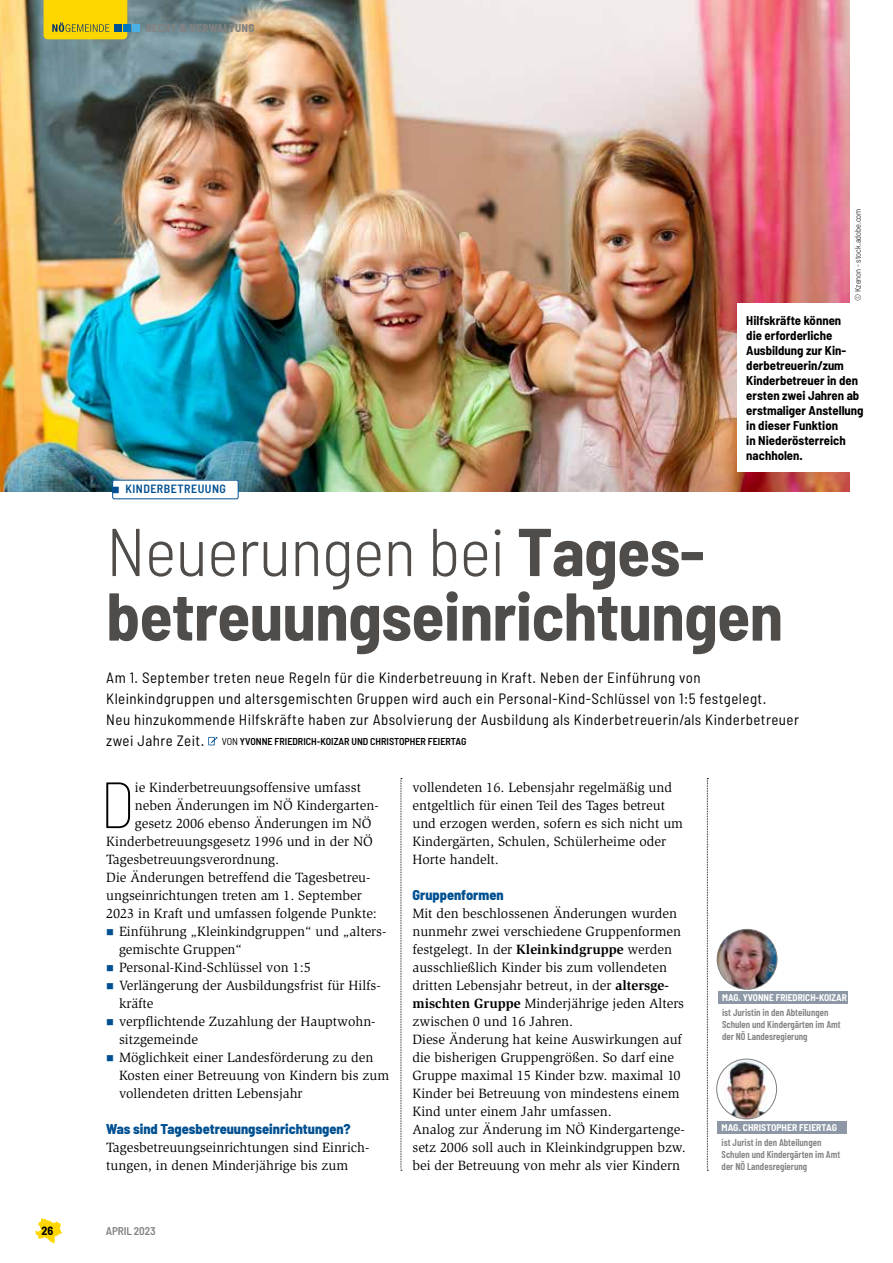
<style>
.page{position:relative;width:893px;height:1263px;background:#fff}
.page>*{position:absolute;margin:0;border:0;box-sizing:border-box;transform-origin:0 0}
.t1{font:700 semi-condensed 67.5px/64.5px "Barlow";letter-spacing:-.01em;color:#4f4c4a}
.t2{font:100 semi-condensed 65.25px "Barlow";color:#000}
.t3{font:semi-condensed 15px/21px "Barlow";letter-spacing:.03em;color:#000}
.t4{font:800 semi-condensed 14.25px "Barlow";color:#005091}
.t5{font:13.8px/18px "Slimbach Std";color:#000}
.t6{font:700 semi-condensed 12.75px/15px "Barlow";color:#000}
.t7{font:600 semi-condensed 12px "Barlow";letter-spacing:.04em;color:#005091}
.t8{font:700 semi-condensed 12px "Barlow";color:#000}
.t9{font:800 semi-condensed 11.25px "Barlow";letter-spacing:.02em;color:#838283}
.t10{font:600 semi-condensed 11.25px "Barlow";letter-spacing:-.01em;color:#838283}
.t11{font:600 10.05px/12px "Barlow Condensed";color:#838283}
.t12{font:600 semi-condensed 10.05px "Barlow";color:#000}
.t13{font:700 semi-condensed 9.75px "Barlow";color:#fff}
.t14{font:300 semi-condensed 8.25px "Barlow";color:#000}
.s1{font-family:"Ardoise Ptf";font-weight:400;font-stretch:normal;font-size:18px}
.s2{font-weight:300}
.s3{font-weight:400;font-size:15px}
.s4{font-weight:400}
.s5{color:#005091}
.s6{font-weight:700}
</style>
<div class="page">
<svg style="left:401px;top:778px;width:1px;height:393px"></svg>
<svg style="left:707px;top:778px;width:1px;height:393px"></svg>
<svg style="left:208px;top:737px;width:10px;height:8px"></svg>
<img style="left:0;top:0;width:849px;height:491px">
<div style="left:113px;top:480px;width:125px;height:19px;background:#fff;border-radius:2px"></div>
<div style="left:112px;top:480px;width:127px;height:19px;border:1px solid #005091;border-radius:2px"></div>
<div style="left:717px;top:1121px;width:130px;height:12px;background:#8d97a5"></div>
<img style="left:717px;top:1059px;width:60px;height:60px;border-radius:30px">
<div style="left:716px;top:1059px;width:61px;height:60px;border:1px solid #818081;border-radius:50%"></div>
<div style="left:718px;top:991px;width:129px;height:13px;background:#8d97a5"></div>
<img style="left:717px;top:929px;width:60px;height:60px;border-radius:30px">
<div style="left:717px;top:929px;width:60px;height:60px;border:1px solid #818081;border-radius:50%"></div>
<div style="left:738px;top:304px;width:135px;height:168px;background:#fff"></div>
<svg style="left:35px;top:1218px;width:27px;height:25px"></svg>
<svg style="left:44px;top:0;width:83px;height:39px;background:#f2ce05"></svg>
<div style="left:132px;top:24px;width:8px;height:8px;background:#4ab1e4"></div>
<div style="left:123px;top:24px;width:8px;height:8px;background:#0077bf"></div>
<div style="left:114px;top:24px;width:8px;height:8px;background:#005091"></div>
<p class="t9" style="left:146px;top:21px;width:110px">RECHT &amp; VERWALTUNG</p>
<p class="t7" style="left:108px;top:481px;width:119px"><span class="s1">■</span> KINDERBETREUUNG</p>
<p class="t14" style="left:853px;top:301px;width:94px;rotate:-90deg">© Kzenon - stock.adobe.com</p>
<p class="t6" style="left:746px;top:313px;width:119px">Hilfskräfte können<br>die erforderliche<br>Ausbildung zur Kin&shy;derbetreuerin/zum<br>Kinderbetreuer in den ersten zwei Jahren ab erstmaliger Anstellung in dieser Funktion<br>in Niederösterreich nachholen.</p>
<h1 class="t1" style="left:106px;top:518px;width:678px"><span class="s2">Neuerungen bei</span> Tages&shy;betreuungseinrichtungen</h1>
<p class="t3" style="left:106px;top:666px;width:694px">Am 1. September treten neue Regeln für die Kinderbetreuung in Kraft. Neben der Einführung von<br>Kleinkindgruppen und altersgemischten Gruppen wird auch ein Personal-Kind-Schlüssel von 1:5 festgelegt.<br>Neu hinzukommende Hilfskräfte haben zur Absolvierung der Ausbildung als Kinderbetreuerin/als Kinderbetreuer</p>
<p class="t12" style="left:106px;top:735px;width:362px"><span class="s3">zwei Jahre Zeit.</span> <span class="s4">VON</span> YVONNE FRIEDRICH-KOIZAR UND CHRISTOPHER FEIERTAG</p>
<h2 class="t2" style="left:100px;top:764px;width:37px">D</h2>
<p class="t5" style="left:135px;top:778px;width:228px">ie Kinderbetreuungsoffensive umfasst</p>
<p class="t5" style="left:135px;top:796px;width:245px">neben Änderungen im NÖ Kindergarten-</p>
<p class="t5" style="left:135px;top:814px;width:238px">gesetz 2006 ebenso Änderungen im NÖ</p>
<p class="t5" style="left:106px;top:832px;width:268px">Kinderbetreuungsgesetz 1996 und in der NÖ</p>
<p class="t5" style="left:106px;top:850px;width:174px">Tagesbetreuungsverordnung.</p>
<p class="t5" style="left:106px;top:868px;width:266px">Die Änderungen betreffend die Tagesbetreu-</p>
<p class="t5" style="left:106px;top:886px;width:257px">ungseinrichtungen treten am 1. September</p>
<p class="t5" style="left:106px;top:904px;width:272px">2023 in Kraft und umfassen folgende Punkte:</p>
<p class="t5" style="left:119px;top:922px;width:269px;text-indent:-13px"><span class="s5">■</span> Einführung „Kleinkindgruppen“ und „alters&shy;gemischte Gruppen“</p>
<p class="t5" style="left:106px;top:958px;width:206px"><span class="s5">■</span> Personal-Kind-Schlüssel von 1:5</p>
<p class="t5" style="left:119px;top:976px;width:263px;text-indent:-13px"><span class="s5">■</span> Verlängerung der Ausbildungsfrist für Hilfs&shy;kräfte</p>
<p class="t5" style="left:119px;top:1012px;width:258px;text-indent:-13px"><span class="s5">■</span> verpflichtende Zuzahlung der Hauptwohn&shy;sitzgemeinde</p>
<p class="t5" style="left:119px;top:1048px;width:272px;text-indent:-13px"><span class="s5">■</span> Möglichkeit einer Landesförderung zu den<br>Kosten einer Betreuung von Kindern bis zum vollendeten dritten Lebensjahr</p>
<p class="t4" style="left:106px;top:1120px;width:246px">Was sind Tagesbetreuungseinrichtungen?</p>
<p class="t5" style="left:106px;top:1138px;width:265px">Tagesbetreuungseinrichtungen sind Einrich&shy;tungen, in denen Minderjährige bis zum</p>
<p class="t8" style="left:42px;top:1223px;width:13px">26</p>
<p class="t10" style="left:106px;top:1223px;width:51px">APRIL 2023</p>
<p class="t5" style="left:412px;top:778px;width:272px">vollendeten 16. Lebensjahr regelmäßig und entgeltlich für einen Teil des Tages betreut und erzogen werden, sofern es sich nicht um Kindergärten, Schulen, Schülerheime oder Horte handelt.</p>
<p class="t4" style="left:412px;top:886px;width:93px">Gruppenformen</p>
<p class="t5" style="left:412px;top:904px;width:275px">Mit den beschlossenen Änderungen wurden nunmehr zwei verschiedene Gruppenformen festgelegt. In der <span class="s6">Kleinkindgruppe</span> werden ausschließlich Kinder bis zum vollendeten dritten Lebensjahr betreut, in der <span class="s6">altersge&shy;mischten Gruppe</span> Minderjährige jeden Alters zwischen 0 und 16 Jahren.<br>Diese Änderung hat keine Auswirkungen auf die bisherigen Gruppengrößen. So darf eine Gruppe maximal 15 Kinder bzw. maximal 10<br>Kinder bei Betreuung von mindestens einem Kind unter einem Jahr umfassen.<br>Analog zur Änderung im NÖ Kindergartenge&shy;setz 2006 soll auch in Kleinkindgruppen bzw. bei der Betreuung von mehr als vier Kindern</p>
<p class="t13" style="left:722px;top:991px;width:126px">MAG. YVONNE FRIEDRICH-KOIZAR</p>
<p class="t11" style="left:722px;top:1006px;width:120px">ist Juristin in den Abteilungen<br>Schulen und Kindergärten im Amt der NÖ Landesregierung</p>
<p class="t13" style="left:722px;top:1121px;width:117px">MAG. CHRISTOPHER FEIERTAG</p>
<p class="t11" style="left:722px;top:1136px;width:120px">ist Jurist in den Abteilungen<br>Schulen und Kindergärten im Amt der NÖ Landesregierung</p>
</div>
